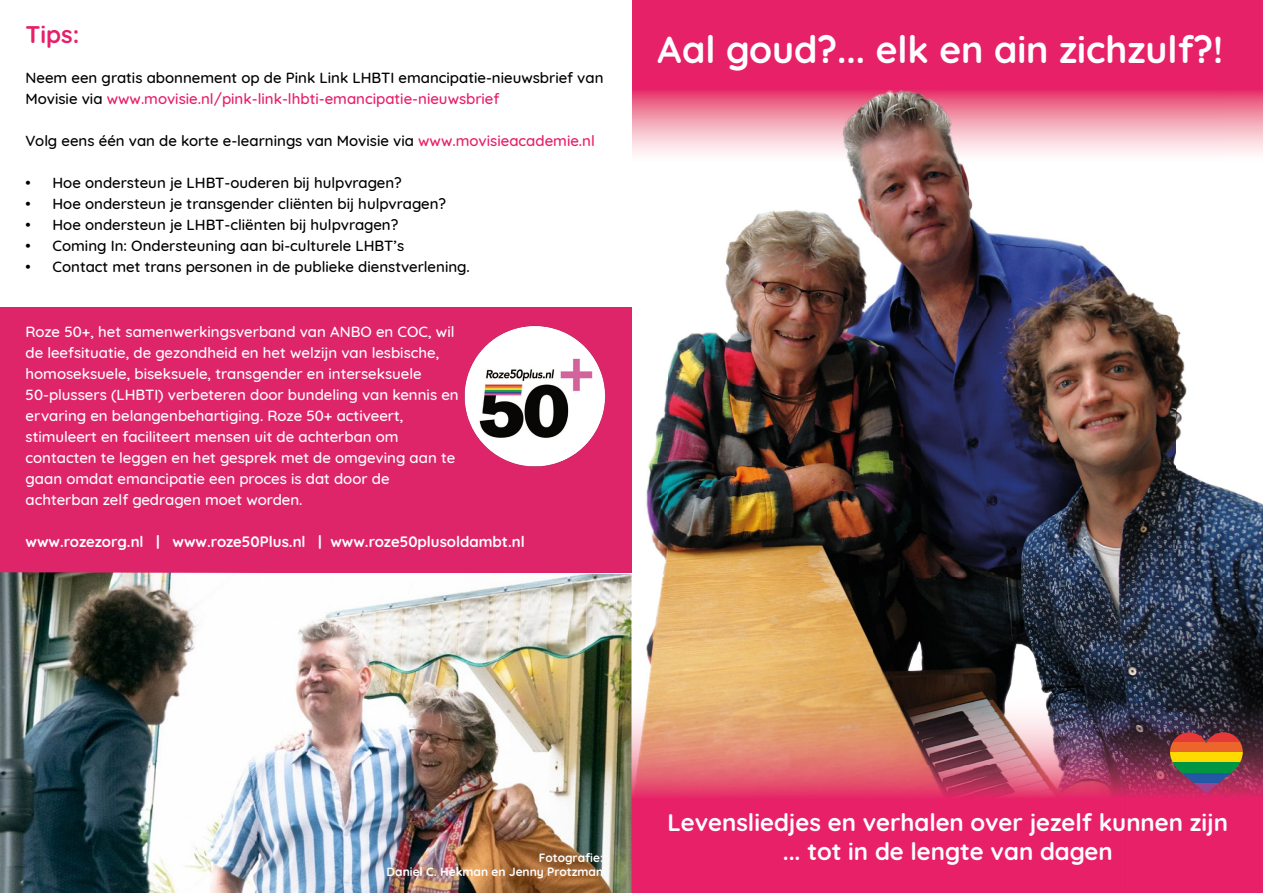
<style>
.page{position:relative;width:1263px;height:893px;background:#fff}
.page>*{position:absolute;margin:0;border:0;box-sizing:border-box;transform-origin:0 0}
.t1{font:700 37.5px "Quicksand";color:#fff}
.t2{font:700 24px/28.8px "Quicksand";color:#fff;text-align:center}
.t3{font:700 24px "Quicksand";color:#e71f68}
.t4{font:500 15px/21px "Quicksand";color:#000}
.t5{font:500 15px/21px "Quicksand";color:#fff}
.t6{font:700 15px "Quicksand";color:#fff}
.t7{font:700 12px/14.4px "Quicksand";color:#fff;text-align:right}
.s1{color:#e71f68}
</style>
<div class="page">
<img style="left:632px;top:0;width:631px;height:227px">
<img style="left:631px;top:71px;width:38px;height:506px">
<img style="left:669px;top:227px;width:594px;height:350px">
<img style="left:631px;top:577px;width:632px;height:316px">
<svg style="left:1169px;top:732px;width:74px;height:10px"></svg>
<div style="left:1169px;top:742px;width:74px;height:10px;background:#ec652c"></div>
<div style="left:1169px;top:752px;width:74px;height:11px;background:#ffda00"></div>
<svg style="left:1169px;top:763px;width:74px;height:10px"></svg>
<svg style="left:1169px;top:773px;width:74px;height:10px"></svg>
<svg style="left:1169px;top:783px;width:74px;height:10px"></svg>
<div style="left:0;top:306px;width:631px;height:266px;background:#de256a"></div>
<img style="left:0;top:572px;width:631px;height:321px">
<img style="left:464px;top:325px;width:142px;height:142px">
<h2 class="t3" style="left:26px;top:15px;width:55px">Tips:</h2>
<p class="t4" style="left:26px;top:66px;width:579px">Neem een gratis abonnement op de Pink Link LHBTI emancipatie-nieuwsbrief van<br>Movisie via <span class="s1">www.movisie.nl/pink-link-lhbti-emancipatie-nieuwsbrief</span></p>
<p class="t4" style="left:26px;top:129px;width:571px">Volg eens één van de korte e-learnings van Movisie via <span class="s1">www.movisieacademie.nl</span></p>
<p class="t4" style="left:26px;top:171px;width:378px">• Hoe ondersteun je LHBT-ouderen bij hulpvragen?</p>
<p class="t4" style="left:26px;top:192px;width:422px">• Hoe ondersteun je transgender cliënten bij hulpvragen?</p>
<p class="t4" style="left:26px;top:213px;width:374px">• Hoe ondersteun je LHBT-cliënten bij hulpvragen?</p>
<p class="t4" style="left:26px;top:234px;width:380px">• Coming In: Ondersteuning aan bi-culturele LHBT’s</p>
<p class="t4" style="left:26px;top:255px;width:446px">• Contact met trans personen in de publieke dienstverlening.</p>
<p class="t5" style="left:26px;top:319px;width:435px">Roze 50+, het samenwerkingsverband van ANBO en COC, wil de leefsituatie, de gezondheid en het welzijn van lesbische, homoseksuele, biseksuele, transgender en interseksuele 50-plussers (LHBTI) verbeteren door bundeling van kennis en ervaring en belangenbehartiging. Roze 50+ activeert, stimuleert en faciliteert mensen uit de achterban om contacten te leggen en het gesprek met de omgeving aan te gaan omdat emancipatie een proces is dat door de achterban zelf gedragen moet worden.</p>
<p class="t6" style="left:26px;top:529px;width:501px">www.rozezorg.nl | www.roze50Plus.nl | www.roze50plusoldambt.nl</p>
<h1 class="t1" style="left:657px;top:19px;width:567px">Aal goud?... elk en ain zichzulf?!</h1>
<p class="t7" style="left:387px;top:849px;width:218px">Fotografie:<br>Daniel C. Hekman en Jenny Protzman</p>
<h2 class="t2" style="left:667px;top:806px;width:562px">Levensliedjes en verhalen over jezelf kunnen zijn ... tot in de lengte van dagen</h2>
</div>
